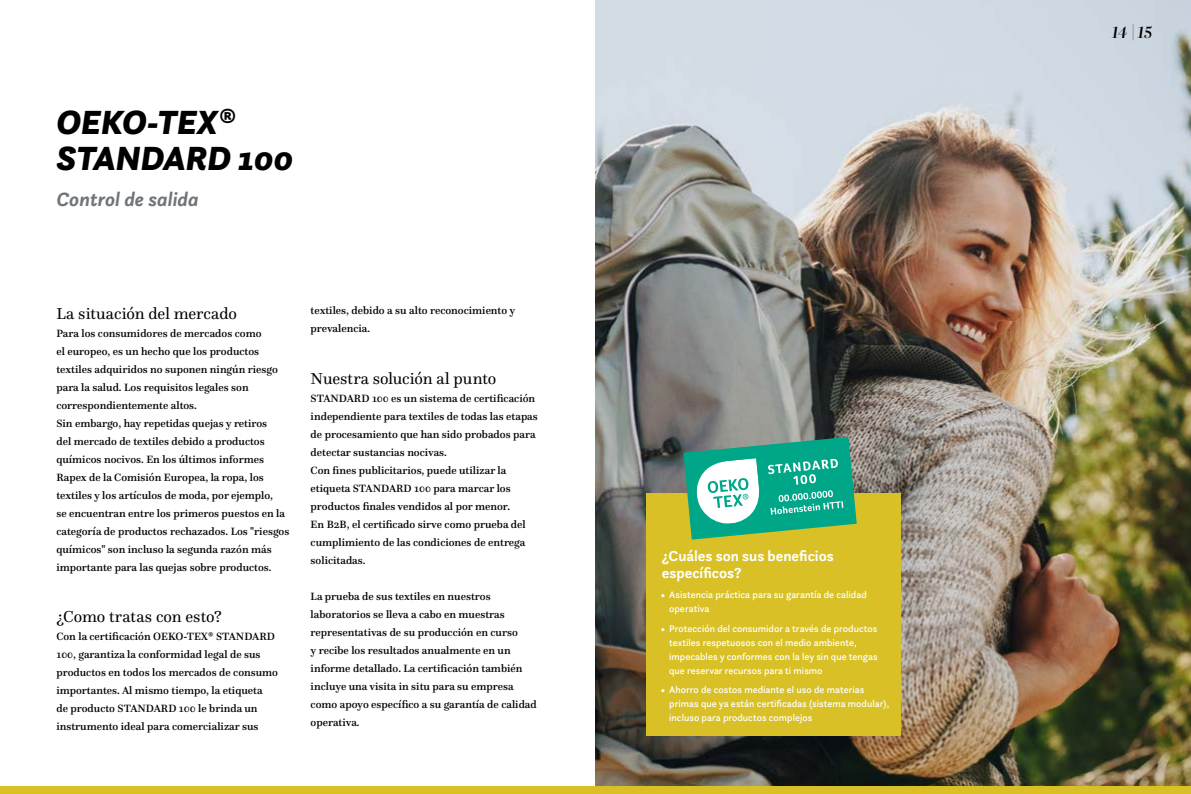
<style>
.page{position:relative;width:1191px;height:794px;background:#fff}
.page>*{position:absolute;margin:0;border:0;box-sizing:border-box;transform-origin:0 0}
.t1{font:italic 900 35px/36px "Questa Sans";color:#000}
.t2{font:italic 700 20px "Questa Sans";color:#70757a}
.t3{font:italic 500 17px "Questa Grande";color:#000}
.t4{font:16.5px "Questa";color:#000}
.t5{font:700 15px/17px "Questa Sans";color:#fff}
.t6{font:500 11px/18px "Questa";color:#000}
.t7{font:500 10px/14px "Questa Sans";color:#fff}
.s1{font-weight:700}
</style>
<div class="page">
<img style="left:595px;top:0;width:596px;height:787px">
<div style="left:646px;top:493px;width:254px;height:242px;background:#d8c026"></div>
<div style="left:0;top:787px;width:1191px;height:7px;background:#d8c026"></div>
<svg style="left:683px;top:437px;width:173px;height:102px"></svg>
<h1 class="t1" style="left:56px;top:104px;width:238px">OEKO-TEX<span class="s1">®<br></span>STANDARD 100</h1>
<h2 class="t2" style="left:56px;top:187px;width:144px">Control de salida</h2>
<h3 class="t4" style="left:56px;top:303px;width:182px">La situación del mercado</h3>
<p class="t6" style="left:56px;top:324px;width:234px">Para los consumidores de mercados como<br>el europeo, es un hecho que los productos textiles adquiridos no suponen ningún riesgo para la salud. Los requisitos legales son correspondientemente altos.<br>Sin embargo, hay repetidas quejas y retiros<br>del mercado de textiles debido a productos químicos nocivos. En los últimos informes Rapex de la Comisión Europea, la ropa, los textiles y los artículos de moda, por ejemplo,<br>se encuentran entre los primeros puestos en la categoría de productos rechazados. Los "riesgos químicos" son incluso la segunda razón más importante para las quejas sobre productos.</p>
<h3 class="t4" style="left:56px;top:606px;width:167px">¿Como tratas con esto?</h3>
<p class="t6" style="left:56px;top:627px;width:223px">Con la certificación OEKO-TEX® STANDARD 100, garantiza la conformidad legal de sus productos en todos los mercados de consumo importantes. Al mismo tiempo, la etiqueta<br>de producto STANDARD 100 le brinda un instrumento ideal para comercializar sus</p>
<p class="t6" style="left:311px;top:302px;width:206px">textiles, debido a su alto reconocimiento y prevalencia.</p>
<h3 class="t4" style="left:311px;top:368px;width:187px">Nuestra solución al punto</h3>
<p class="t6" style="left:311px;top:389px;width:229px">STANDARD 100 es un sistema de certificación independiente para textiles de todas las etapas de procesamiento que han sido probados para detectar sustancias nocivas.<br>Con fines publicitarios, puede utilizar la etiqueta STANDARD 100 para marcar los productos finales vendidos al por menor.<br>En B2B, el certificado sirve como prueba del cumplimiento de las condiciones de entrega solicitadas.</p>
<p class="t6" style="left:311px;top:587px;width:228px">La prueba de sus textiles en nuestros laboratorios se lleva a cabo en muestras representativas de su producción en curso<br>y recibe los resultados anualmente en un informe detallado. La certificación también incluye una visita in situ para su empresa como apoyo específico a su garantía de calidad operativa.</p>
<h3 class="t5" style="left:661px;top:547px;width:173px">¿Cuáles son sus beneficios específicos?</h3>
<p class="t7" style="left:669px;top:587px;width:199px;text-indent:-8px">• Asistencia práctica para su garantía de calidad operativa</p>
<p class="t7" style="left:669px;top:621px;width:210px;text-indent:-8px">• Protección del consumidor a través de productos textiles respetuosos con el medio ambiente, impecables y conformes con la ley sin que tengas que reservar recursos para ti mismo</p>
<p class="t7" style="left:669px;top:682px;width:221px;text-indent:-8px">• Ahorro de costos mediante el uso de materias primas que ya están certificadas (sistema modular), incluso para productos complejos</p>
<h3 class="t3" style="left:1111px;top:22px;width:42px">14 |15</h3>
</div>
